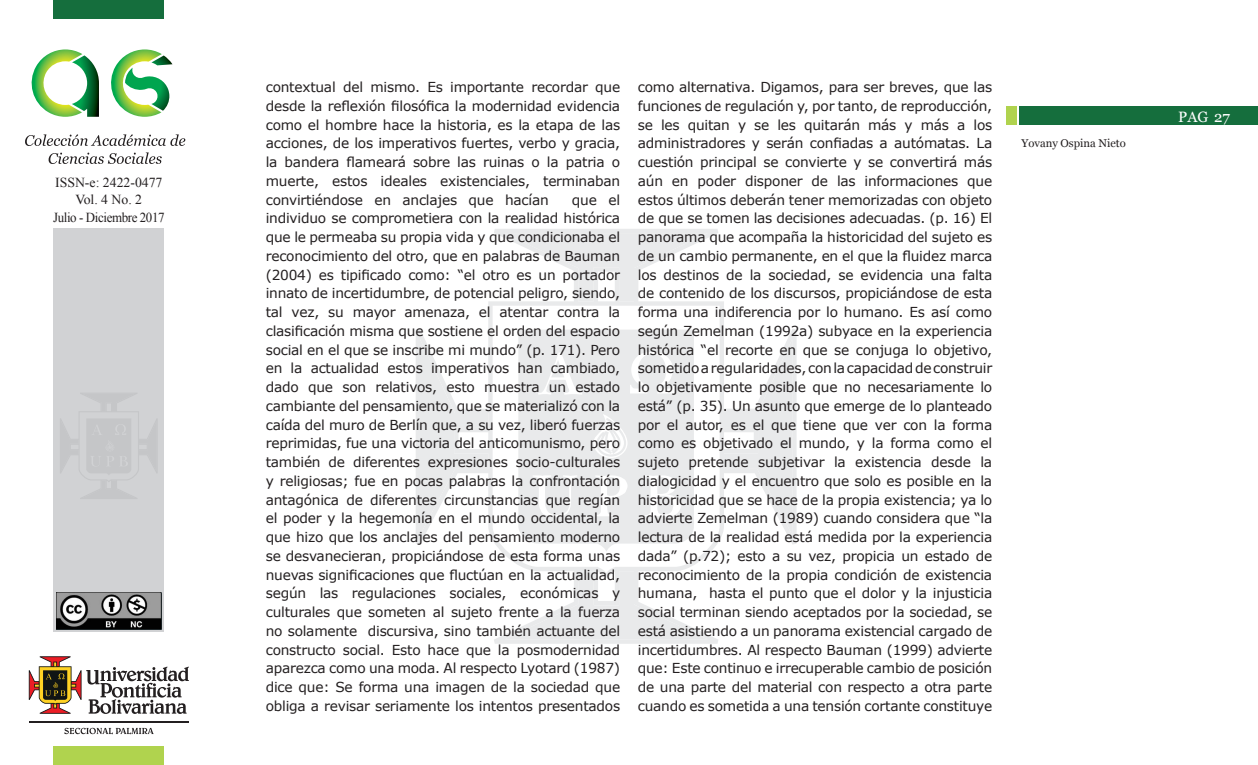
<style>
.page{position:relative;width:1258px;height:765px;background:#fff}
.page>*{position:absolute;margin:0;border:0;box-sizing:border-box;transform-origin:0 0}
.t1{font:15px "Georgia";color:#fff}
.Cuerpo_2{font:13.75px/18.8px "Verdana";letter-spacing:-.015em;color:#231f20;text-align:justify}
.t2{font:13.75px/17.5px "Times New Roman";letter-spacing:-.03em;color:#231f20;text-align:center}
.t3{font:11.25px "Georgia";color:#231f20}
</style>
<div class="page">
<div style="left:53px;top:229px;width:111px;height:403px;background:#d1d2d4"></div>
<div style="left:54px;top:0;width:110px;height:18px;background:#156e3d"></div>
<div style="left:1020px;top:107px;width:238px;height:18px;background:#156e3d"></div>
<div style="left:1006px;top:107px;width:10px;height:18px;background:#b0d34e"></div>
<div style="left:54px;top:747px;width:110px;height:18px;background:#b0d34e"></div>
<svg style="left:29px;top:656px;width:160px;height:58px"></svg>
<svg style="left:64px;top:728px;width:90px;height:6px"></svg>
<hr style="left:29px;top:721px;width:160px;height:1px;background:#231f20">
<svg style="left:60px;top:393px;width:97px;height:106px"></svg>
<svg style="left:416px;top:229px;width:381px;height:415px"></svg>
<svg style="left:518px;top:330px;width:176px;height:222px;fill:#e9eaeb"></svg>
<svg style="left:657px;top:477px;width:16px;height:37px"></svg>
<svg style="left:551px;top:360px;width:13px;height:17px"></svg>
<svg style="left:111px;top:49px;width:61px;height:68px"></svg>
<svg style="left:31px;top:49px;width:68px;height:68px"></svg>
<svg style="left:25px;top:134px;width:160px;height:12px"></svg>
<svg style="left:49px;top:152px;width:113px;height:12px"></svg>
<img style="left:56px;top:592px;width:105px;height:37px">
<p class="t2" style="left:53px;top:173px;width:113px">ISSN-e: 2422-0477<br>Vol. 4 No. 2<br>Julio - Diciembre 2017</p>
<p class="Cuerpo_2" style="left:266px;top:77px;width:356px">contextual del mismo. Es importante recordar que desde la reflexión filosófica la modernidad evidencia como el hombre hace la historia, es la etapa de las acciones, de los imperativos fuertes, verbo y gracia, la bandera flameará sobre las ruinas o la patria o muerte, estos ideales existenciales, terminaban convirtiéndose en anclajes que hacían</p>
<p class="Cuerpo_2" style="left:266px;top:190px;width:356px;text-indent:306px">que el individuo se comprometiera con la realidad histórica que le permeaba su propia vida y que condicionaba el reconocimiento del otro, que en palabras de Bauman (2004) es tipificado como: “el otro es un portador innato de incertidumbre, de potencial peligro, siendo, tal vez, su mayor amenaza, el atentar contra la clasificación misma que sostiene el orden del espacio social en el que se inscribe mi mundo” (p. 171). Pero en la actualidad estos imperativos han cambiado, dado que son relativos, esto muestra un estado cambiante del pensamiento, que se materializó con la caída del muro de Berlín que, a su vez, liberó fuerzas reprimidas, fue una victoria del anticomunismo, pero también de diferentes expresiones socio-culturales y religiosas; fue en pocas palabras la confrontación antagónica de diferentes circunstancias que regían el poder y la hegemonía en el mundo occidental, la que hizo que los anclajes del pensamiento moderno se desvanecieran, propiciándose de esta forma unas nuevas significaciones que fluctúan en la actualidad, según las regulaciones sociales, económicas y culturales que someten al sujeto frente a la fuerza no solamente discursiva, sino también actuante del constructo social. Esto hace que la posmodernidad aparezca como una moda. Al respecto Lyotard (1987) dice que: Se forma una imagen de la sociedad que obliga a revisar seriamente los intentos presentados</p>
<p class="Cuerpo_2" style="left:638px;top:77px;width:356px">como alternativa. Digamos, para ser breves, que las funciones de regulación y, por tanto, de reproducción, se les quitan y se les quitarán más y más a los administradores y serán confiadas a autómatas. La cuestión principal se convierte y se convertirá más aún en poder disponer de las informaciones que estos últimos deberán tener memorizadas con objeto de que se tomen las decisiones adecuadas. (p. 16) El panorama que acompaña la historicidad del sujeto es de un cambio permanente, en el que la fluidez marca los destinos de la sociedad, se evidencia una falta de contenido de los discursos, propiciándose de esta forma una indiferencia por lo humano. Es así como según Zemelman (1992a) subyace en la experiencia histórica “el recorte en que se conjuga lo objetivo, sometido a regularidades, con la capacidad de construir lo objetivamente posible que no necesariamente lo está” (p. 35). Un asunto que emerge de lo planteado por el autor, es el que tiene que ver con la forma como es objetivado el mundo, y la forma como el sujeto pretende subjetivar la existencia desde la dialogicidad y el encuentro que solo es posible en la historicidad que se hace de la propia existencia; ya lo advierte Zemelman (1989) cuando considera que “la lectura de la realidad está medida por la experiencia dada” (p.72); esto a su vez, propicia un estado de reconocimiento de la propia condición de existencia humana, hasta el punto que el dolor y la injusticia social terminan siendo aceptados por la sociedad, se está asistiendo a un panorama existencial cargado de incertidumbres. Al respecto Bauman (1999) advierte que: Este continuo e irrecuperable cambio de posición de una parte del material con respecto a otra parte cuando es sometida a una tensión cortante constituye</p>
<p class="t3" style="left:1021px;top:135px;width:106px">Yovany Ospina Nieto</p>
<p class="t1" style="left:1178px;top:105px;width:53px">PAG 27</p>
</div>
